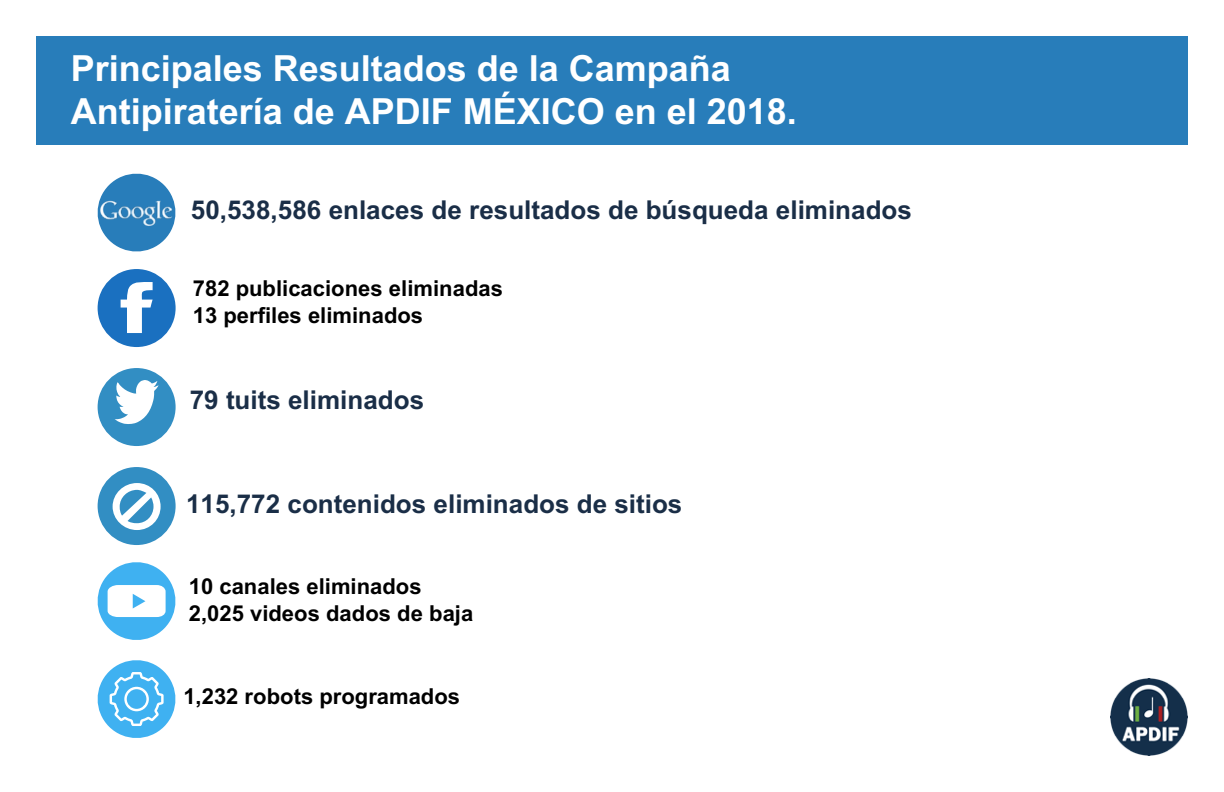
<style>
.page{position:relative;width:1224px;height:792px;background:#fff}
.page>*{position:absolute;margin:0;border:0;box-sizing:border-box;transform-origin:0 0}
.t1{font:700 36px/43px "Arial";color:#fff}
.t2{font:700 26px "Arial";color:#1a2e47}
.t3{font:700 22px/27px "Arial";color:#000}
</style>
<div class="page">
<div style="left:98px;top:467px;width:78px;height:78px;background:#328ec3;border-radius:50%"></div>
<svg style="left:113px;top:483px;width:48px;height:47px"></svg>
<svg style="left:98px;top:562px;width:78px;height:78px"></svg>
<div style="left:98px;top:269px;width:78px;height:78px;background:#1a70c0;border-radius:50%"></div>
<svg style="left:121px;top:282px;width:32px;height:51px"></svg>
<div style="left:98px;top:368px;width:78px;height:78px;background:#328ec3;border-radius:50%"></div>
<svg style="left:115px;top:380px;width:44px;height:44px"></svg>
<svg style="left:98px;top:173px;width:78px;height:79px"></svg>
<img style="left:100px;top:199px;width:74px;height:27px">
<svg style="left:98px;top:660px;width:78px;height:78px"></svg>
<div style="left:36px;top:36px;width:1152px;height:109px;background:#287dba"></div>
<img style="left:1110px;top:678px;width:78px;height:78px">
<p class="t1" style="left:71px;top:47px;width:727px">Principales Resultados de la Campaña<br>Antipiratería de APDIF MÉXICO en el 2018.</p>
<p class="t2" style="left:191px;top:192px;width:723px">50,538,586 enlaces de resultados de búsqueda eliminados</p>
<p class="t3" style="left:193px;top:275px;width:312px">782 publicaciones eliminadas<br>13 perfiles eliminados</p>
<p class="t2" style="left:190px;top:382px;width:236px">79 tuits eliminados</p>
<p class="t2" style="left:186px;top:486px;width:498px">115,772 contenidos eliminados de sitios</p>
<p class="t3" style="left:189px;top:573px;width:286px">10 canales eliminados<br>2,025 videos dados de baja</p>
<p class="t3" style="left:183px;top:683px;width:278px">1,232 robots programados</p>
</div>
